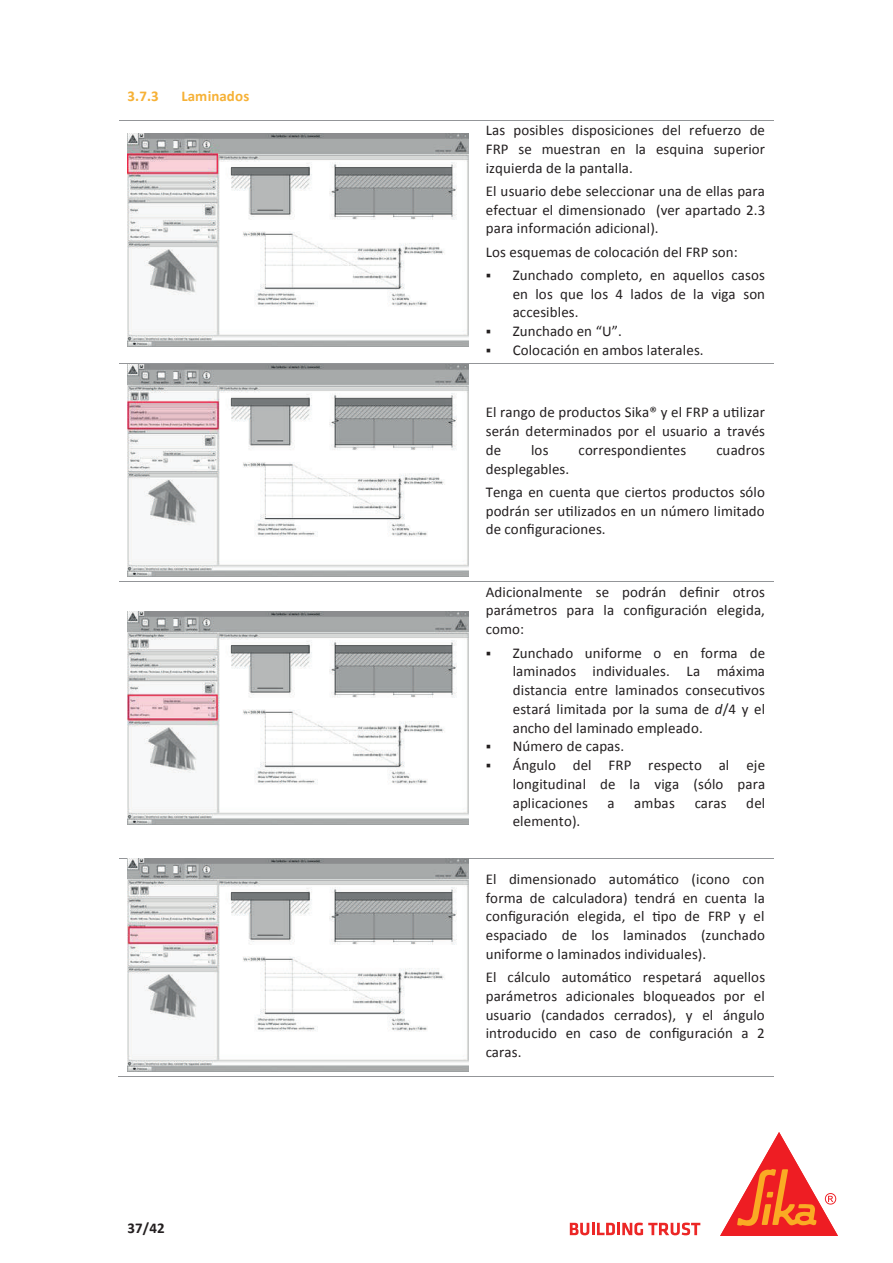
<style>
.page{position:relative;width:893px;height:1263px;background:#fff}
.page>*{position:absolute;margin:0;border:0;box-sizing:border-box;transform-origin:0 0}
.t1{font:15px/18.8px "Calibri";letter-spacing:.005em;color:#231f20;text-align:justify}
.t2{font:700 15px "Calibri";color:#f6b136}
.t3{font:700 15px "Calibri";color:#231f20}
.s1{font-style:italic}
</style>
<div class="page">
<svg style="left:570px;top:1222px;width:130px;height:13px"></svg>
<svg style="left:720px;top:1132px;width:118px;height:104px"></svg>
<hr style="left:120px;top:120px;width:358px;height:1px;background:#939598">
<hr style="left:478px;top:120px;width:295px;height:1px;background:#939598">
<hr style="left:120px;top:363px;width:358px;height:1px;background:#939598">
<hr style="left:478px;top:363px;width:295px;height:1px;background:#939598">
<hr style="left:120px;top:581px;width:358px;height:1px;background:#939598">
<hr style="left:478px;top:581px;width:295px;height:1px;background:#939598">
<hr style="left:120px;top:858px;width:358px;height:1px;background:#939598">
<hr style="left:478px;top:858px;width:295px;height:1px;background:#939598">
<hr style="left:118px;top:1076px;width:360px;height:1px;background:#939598">
<hr style="left:477px;top:1076px;width:296px;height:1px;background:#939598">
<img style="left:128px;top:133px;width:340px;height:213px">
<img style="left:128px;top:364px;width:340px;height:213px">
<img style="left:128px;top:612px;width:340px;height:212px">
<img style="left:128px;top:859px;width:340px;height:212px">
<p class="t2" style="left:128px;top:86px;width:32px">3.7.3</p>
<p class="t2" style="left:182px;top:86px;width:69px">Laminados</p>
<p class="t3" style="left:128px;top:1219px;width:39px">37/42</p>
<p class="t1" style="left:486px;top:121px;width:281px">Las posibles disposiciones del refuerzo de FRP se muestran en la esquina superior izquierda de la pantalla.</p>
<p class="t1" style="left:486px;top:182px;width:281px">El usuario debe seleccionar una de ellas para efectuar el dimensionado (ver apartado 2.3 para información adicional).</p>
<p class="t1" style="left:486px;top:242px;width:254px">Los esquemas de colocación del FRP son:</p>
<p class="t1" style="left:513px;top:266px;width:254px;text-indent:-27px">▪ Zunchado completo, en aquellos casos en los que los 4 lados de la viga son accesibles.</p>
<p class="t1" style="left:486px;top:322px;width:138px">▪ Zunchado en “U”.</p>
<p class="t1" style="left:486px;top:341px;width:219px">▪ Colocación en ambos laterales.</p>
<p class="t1" style="left:486px;top:403px;width:281px">El rango de productos Sika® y el FRP a utilizar serán determinados por el usuario a través de</p>
<p class="t1" style="left:531px;top:441px;width:19px">los</p>
<p class="t1" style="left:579px;top:441px;width:109px">correspondientes</p>
<p class="t1" style="left:716px;top:441px;width:50px">cuadros</p>
<p class="t1" style="left:486px;top:457px;width:281px;line-height:23.2px">desplegables.<br>Tenga en cuenta que ciertos productos sólo</p>
<p class="t1" style="left:486px;top:501px;width:280px">podrán ser utilizados en un número limitado de configuraciones.</p>
<p class="t1" style="left:486px;top:582px;width:281px">Adicionalmente se podrán definir otros parámetros para la configuración elegida, como:</p>
<p class="t1" style="left:513px;top:643px;width:254px;text-indent:-27px">▪ Zunchado uniforme o en forma de laminados individuales. La máxima distancia entre laminados consecutivos estará limitada por la suma de <span class="s1">d</span>/4 y el ancho del laminado empleado.</p>
<p class="t1" style="left:486px;top:737px;width:140px">▪ Número de capas.</p>
<p class="t1" style="left:513px;top:756px;width:254px;text-indent:-27px">▪ Ángulo del FRP respecto al eje longitudinal de la viga (sólo para aplicaciones</p>
<p class="t1" style="left:607px;top:793px;width:9px">a</p>
<p class="t1" style="left:634px;top:793px;width:42px">ambas</p>
<p class="t1" style="left:695px;top:793px;width:34px">caras</p>
<p class="t1" style="left:746px;top:793px;width:20px">del</p>
<p class="t1" style="left:513px;top:812px;width:69px">elemento).</p>
<p class="t1" style="left:486px;top:869px;width:281px">El dimensionado automático (icono con forma de calculadora) tendrá en cuenta la configuración elegida, el tipo de FRP y el espaciado de los laminados (zunchado uniforme o laminados individuales).</p>
<p class="t1" style="left:486px;top:968px;width:281px">El cálculo automático respetará aquellos parámetros adicionales bloqueados por el usuario (candados cerrados), y el ángulo introducido en caso de configuración a 2 caras.</p>
</div>
